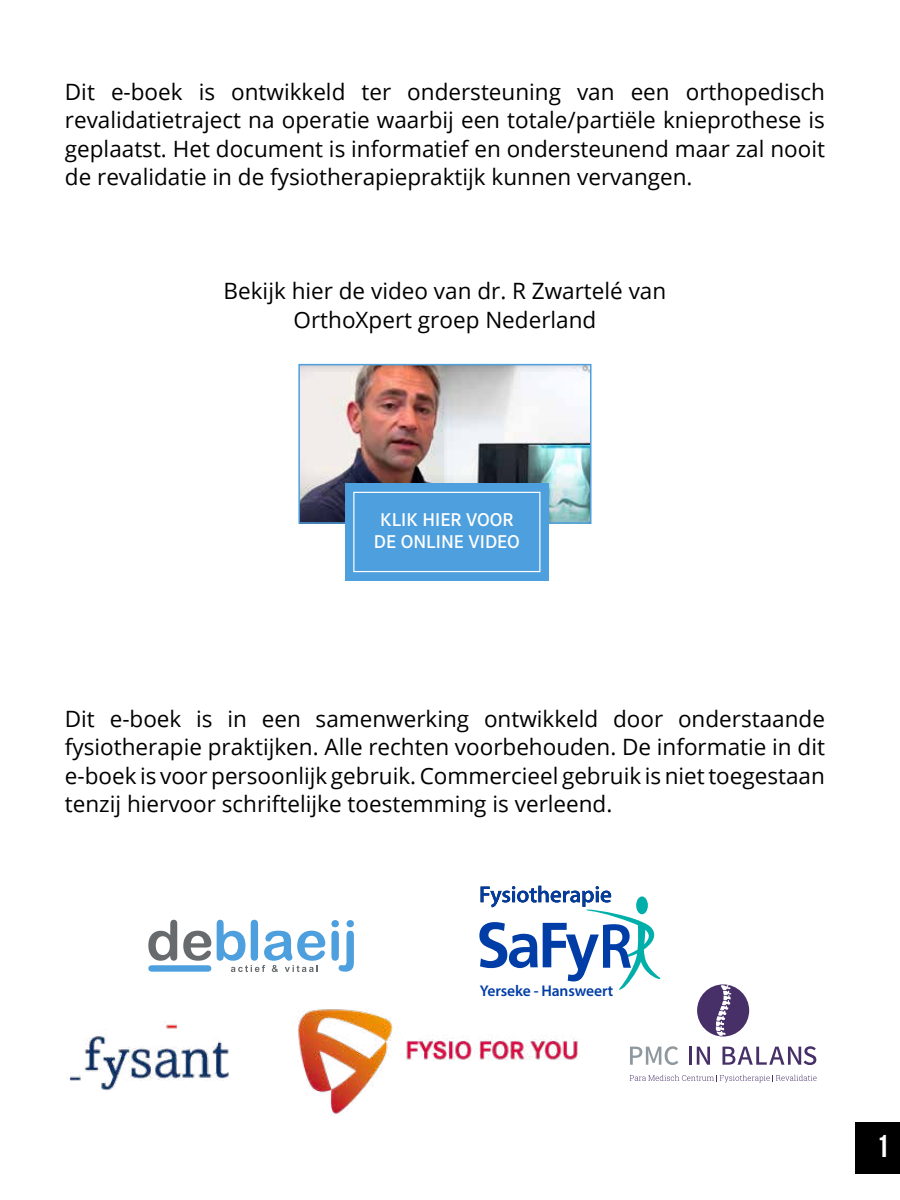
<style>
.page{position:relative;width:900px;height:1200px;background:#fff}
.page>*{position:absolute;margin:0;border:0;box-sizing:border-box;transform-origin:0 0}
.t1{font:31.5px "Bebas Neue";color:#fff}
.t2{font:22.5px/28.5px "Open Sans";color:#000;text-align:justify}
.t3{font:600 19.2px/22.8px "Corporate S";color:#fff;text-align:center}
.t4{font:600 15.6px "Myriad Pro";letter-spacing:-.005em;color:#003da6}
</style>
<div class="page">
<div style="left:855px;top:1122px;width:45px;height:52px;background:#000"></div>
<svg style="left:217px;top:920px;width:108px;height:52px"></svg>
<svg style="left:331px;top:920px;width:23px;height:52px"></svg>
<svg style="left:148px;top:920px;width:63px;height:52px"></svg>
<svg style="left:479px;top:886px;width:182px;height:104px"></svg>
<svg style="left:630px;top:1046px;width:48px;height:19px"></svg>
<hr style="left:689px;top:1047px;width:3px;height:18px;background:#472f68">
<svg style="left:697px;top:1047px;width:13px;height:18px"></svg>
<svg style="left:722px;top:1046px;width:94px;height:19px"></svg>
<svg style="left:630px;top:1075px;width:187px;height:7px"></svg>
<svg style="left:697px;top:984px;width:52px;height:53px"></svg>
<img style="left:67px;top:1021px;width:163px;height:70px">
<img style="left:298px;top:1009px;width:280px;height:106px">
<img style="left:301px;top:367px;width:288px;height:154px">
<div style="left:298px;top:364px;width:294px;height:160px;border:2px solid #4d9fdd"></div>
<div style="left:345px;top:483px;width:204px;height:98px;background:#4d9fdd"></div>
<div style="left:353px;top:492px;width:187px;height:80px;border:1px solid #fff"></div>
<p class="t2" style="left:65px;top:77px;width:762px">Dit e-boek is ontwikkeld ter ondersteuning van een orthopedisch revalidatietraject na operatie waarbij een totale/partiële knieprothese is geplaatst. Het document is informatief en ondersteunend maar zal nooit de revalidatie in de fysiotherapiepraktijk kunnen vervangen.</p>
<p class="t2" style="left:224px;top:276px;width:444px;text-align:center">Bekijk hier de video van dr. R Zwartelé van<br>OrthoXpert groep Nederland</p>
<p class="t3" style="left:374px;top:507px;width:148px">KLIK HIER VOOR<br>DE ONLINE VIDEO</p>
<p class="t2" style="left:65px;top:704px;width:762px">Dit e-boek is in een samenwerking ontwikkeld door onderstaande fysiotherapie praktijken. Alle rechten voorbehouden. De informatie in dit e-boek is voor persoonlijk gebruik. Commercieel gebruik is niet toegestaan tenzij hiervoor schriftelijke toestemming is verleend.</p>
<p class="t4" style="left:480px;top:981px;width:135px">Yerseke - Hansweert</p>
<h1 class="t1" style="left:877px;top:1129px;width:14px">1</h1>
</div>
